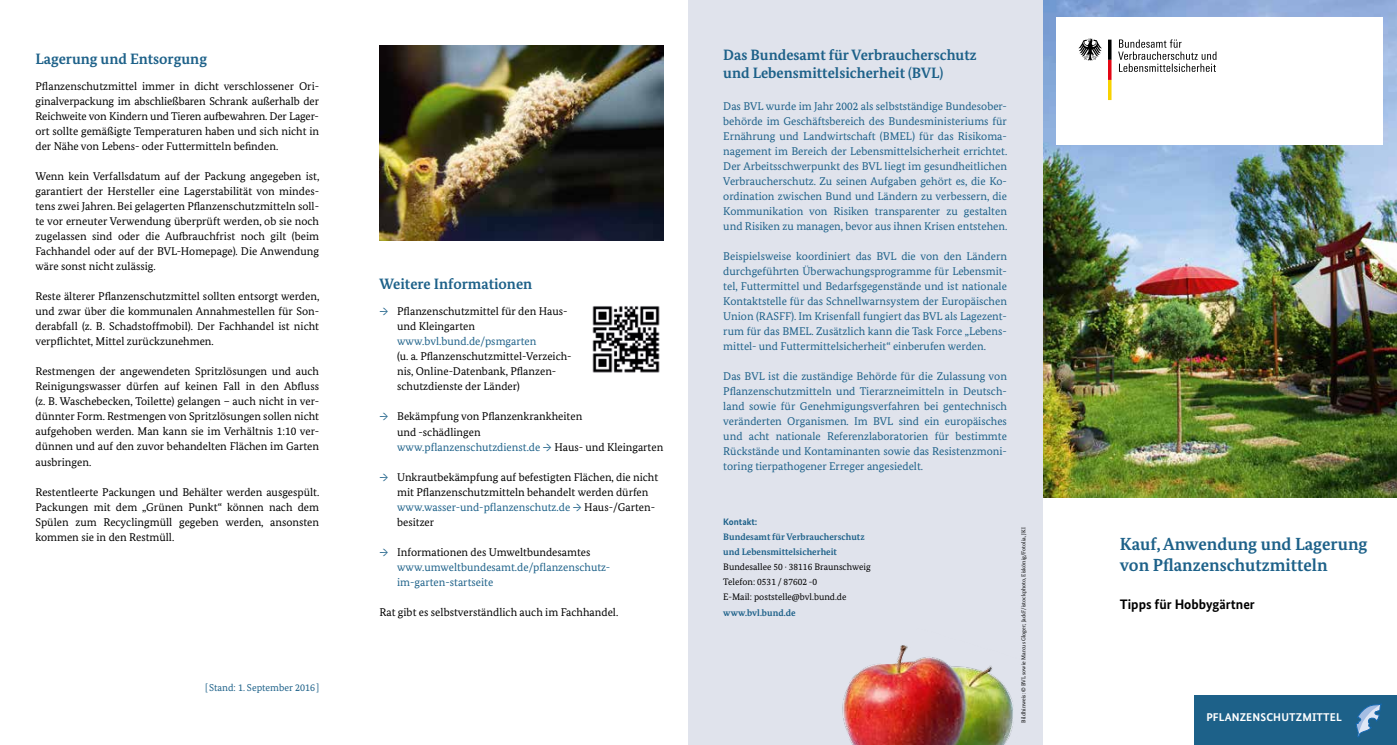
<style>
.page{position:relative;width:1397px;height:745px;background:#fff}
.page>*{position:absolute;margin:0;border:0;box-sizing:border-box;transform-origin:0 0}
.t1{font:700 17.5px/21px "Bundes Serif";color:#1d6189}
.t2{font:700 15px/18px "Bundes Serif";color:#1d6189}
.t3{font:700 13.75px "Bundes Sans";color:#000}
.t4{font:11.25px/15px "Bundes Serif";color:#000;text-align:justify}
.t5{font:11.25px/15px "Bundes Serif";color:#1d6189;text-align:justify}
.t6{font:700 11.25px "Bundes Sans";letter-spacing:.01em;color:#fff}
.t7{font:10px "Bundes Serif";color:#1d6189}
.t8{font:9.38px/15px "Bundes Serif";color:#000}
.t9{font:700 9.38px/15px "Bundes Serif";color:#1d6189}
.t10{font:700 9.38px "Bundes Sans";color:#1d6189}
.t11{font:5.62px "Bundes Serif";color:#000}
.s1{color:#1d6189}
.s2{color:#000}
</style>
<div class="page">
<img style="left:1042px;top:0;width:354px;height:497px">
<div style="left:1056px;top:17px;width:326px;height:127px;background:#fff"></div>
<svg style="left:1078px;top:39px;width:23px;height:22px"></svg>
<svg style="left:1108px;top:40px;width:3px;height:60px"></svg>
<svg style="left:1118px;top:39px;width:98px;height:33px"></svg>
<div style="left:687px;top:0;width:355px;height:744px;background:#e0e3ec"></div>
<div style="left:1194px;top:694px;width:202px;height:50px;background:#1d6189"></div>
<img style="left:842px;top:645px;width:171px;height:99px">
<svg style="left:1356px;top:704px;width:25px;height:32px"></svg>
<img style="left:592px;top:306px;width:68px;height:67px">
<img style="left:379px;top:45px;width:284px;height:195px">
<h2 class="t2" style="left:35px;top:49px;width:173px">Lagerung und Entsorgung</h2>
<p class="t4" style="left:35px;top:79px;width:285px">Pflanzenschutzmittel immer in dicht verschlossener Ori&shy;ginalverpackung im abschließbaren Schrank außerhalb der Reichweite von Kindern und Tieren aufbewahren. Der Lager&shy;ort sollte gemäßigte Temperaturen haben und sich nicht in der Nähe von Lebens- oder Futtermitteln befinden.</p>
<p class="t4" style="left:35px;top:169px;width:285px">Wenn kein Verfallsdatum auf der Packung angegeben ist, garantiert der Hersteller eine Lagerstabilität von mindes&shy;tens zwei Jahren. Bei gelagerten Pflanzenschutzmitteln soll&shy;te vor erneuter Verwendung überprüft werden, ob sie noch zugelassen sind oder die Aufbrauchfrist noch gilt (beim Fachhandel oder auf der BVL-Homepage). Die Anwendung wäre sonst nicht zulässig.</p>
<p class="t4" style="left:35px;top:288px;width:285px">Reste älterer Pflanzenschutzmittel sollten entsorgt werden, und zwar über die kommunalen Annahmestellen für Son&shy;derabfall (z. B. Schadstoffmobil). Der Fachhandel ist nicht verpflichtet, Mittel zurückzunehmen.</p>
<p class="t4" style="left:35px;top:363px;width:285px">Restmengen der angewendeten Spritzlösungen und auch Reinigungswasser dürfen auf keinen Fall in den Abfluss (z. B. Waschebecken, Toilette) gelangen – auch nicht in ver&shy;dünnter Form. Restmengen von Spritzlösungen sollen nicht aufgehoben werden. Man kann sie im Verhältnis 1:10 ver&shy;dünnen und auf den zuvor behandelten Flächen im Garten ausbringen.</p>
<p class="t4" style="left:35px;top:483px;width:285px">Restentleerte Packungen und Behälter werden ausgespült.<br>Packungen mit dem „Grünen Punkt“ können nach dem Spülen zum Recyclingmüll gegeben werden, ansonsten kommen sie in den Restmüll.</p>
<p class="t7" style="left:205px;top:680px;width:115px">[Stand: 1. September 2016 ]</p>
<h2 class="t2" style="left:379px;top:274px;width:154px">Weitere Informationen</h2>
<p class="t4" style="left:397px;top:304px;width:172px;text-indent:-18px"><span class="s1">→</span> Pflanzenschutzmittel für den Haus&shy;und Kleingarten</p>
<p class="t5" style="left:397px;top:334px;width:141px">www.bvl.bund.de/psmgarten</p>
<p class="t4" style="left:397px;top:349px;width:176px;text-align:left">(u. a. Pflanzenschutzmittel-Verzeich&shy;nis, Online-Datenbank, Pflanzen&shy;schutzdienste der Länder)</p>
<p class="t4" style="left:397px;top:409px;width:268px;text-align:left;text-indent:-18px"><span class="s1">→</span> Bekämpfung von Pflanzenkrankheiten<br>und -schädlingen<br><span class="s1">www.pflanzenschutzdienst.de →</span> Haus- und Kleingarten</p>
<p class="t4" style="left:397px;top:469px;width:262px;text-align:left;text-indent:-18px"><span class="s1">→</span> Unkrautbekämpfung auf befestigten Flächen, die nicht mit Pflanzenschutzmitteln behandelt werden dürfen <span class="s1">www.wasser-und-pflanzenschutz.de →</span> Haus-/Garten&shy;besitzer</p>
<p class="t5" style="left:397px;top:544px;width:215px;text-align:left;text-indent:-18px">→ <span class="s2">Informationen des Umweltbundesamtes </span>www.umweltbundesamt.de/pflanzenschutz&shy;im-garten-startseite</p>
<p class="t4" style="left:379px;top:603px;width:240px">Rat gibt es selbstverständlich auch im Fachhandel.</p>
<h2 class="t2" style="left:723px;top:46px;width:255px">Das Bundesamt für Verbraucherschutz und Lebensmittelsicherheit (BVL)</h2>
<p class="t5" style="left:723px;top:98px;width:285px">Das BVL wurde im Jahr 2002 als selbstständige Bundesober&shy;behörde im Geschäftsbereich des Bundesministeriums für Ernährung und Landwirtschaft (BMEL) für das Risikoma&shy;nagement im Bereich der Lebensmittelsicherheit errichtet.<br>Der Arbeitsschwerpunkt des BVL liegt im gesundheitlichen Verbraucherschutz. Zu seinen Aufgaben gehört es, die Ko&shy;ordination zwischen Bund und Ländern zu verbessern, die Kommunikation von Risiken transparenter zu gestalten und Risiken zu managen, bevor aus ihnen Krisen entstehen.</p>
<p class="t5" style="left:723px;top:248px;width:285px">Beispielsweise koordiniert das BVL die von den Ländern durchgeführten Überwachungsprogramme für Lebensmit&shy;tel, Futtermittel und Bedarfsgegenstände und ist nationale Kontaktstelle für das Schnellwarnsystem der Europäischen Union (RASFF). Im Krisenfall fungiert das BVL als Lagezent&shy;rum für das BMEL. Zusätzlich kann die Task Force „Lebens&shy;mittel- und Futtermittelsicherheit“ einberufen werden.</p>
<p class="t5" style="left:723px;top:368px;width:285px">Das BVL ist die zuständige Behörde für die Zulassung von Pflanzenschutzmitteln und Tierarzneimitteln in Deutsch&shy;land sowie für Genehmigungsverfahren bei gentechnisch veränderten Organismen. Im BVL sind ein europäisches und acht nationale Referenzlaboratorien für bestimmte Rückstände und Kontaminanten sowie das Resistenzmoni&shy;toring tierpathogener Erreger angesiedelt.</p>
<p class="t10" style="left:723px;top:516px;width:36px">Kontakt:</p>
<p class="t9" style="left:723px;top:529px;width:143px">Bundesamt für Verbraucherschutz und Lebensmittelsicherheit</p>
<p class="t8" style="left:723px;top:559px;width:149px">Bundesallee 50 · 38116 Braunschweig<br>Telefon: 0531 / 87602 -0<br>E-Mail: poststelle@bvl.bund.de</p>
<p class="t9" style="left:723px;top:604px;width:74px">www.bvl.bund.de</p>
<p class="t11" style="left:1019px;top:722px;width:196px;rotate:-90deg">Bildhinweis: © BVL sowie Marcus Gloger; JackF/istockphoto, Eiskönig/Fotolia, JKI</p>
<h1 class="t1" style="left:1119px;top:533px;width:249px">Kauf, Anwendung und Lagerung von Pflanzenschutzmitteln</h1>
<p class="t3" style="left:1119px;top:595px;width:136px">Tipps für Hobbygärtner</p>
<p class="t6" style="left:1206px;top:709px;width:137px">PFLANZENSCHUTZMITTEL</p>
</div>
